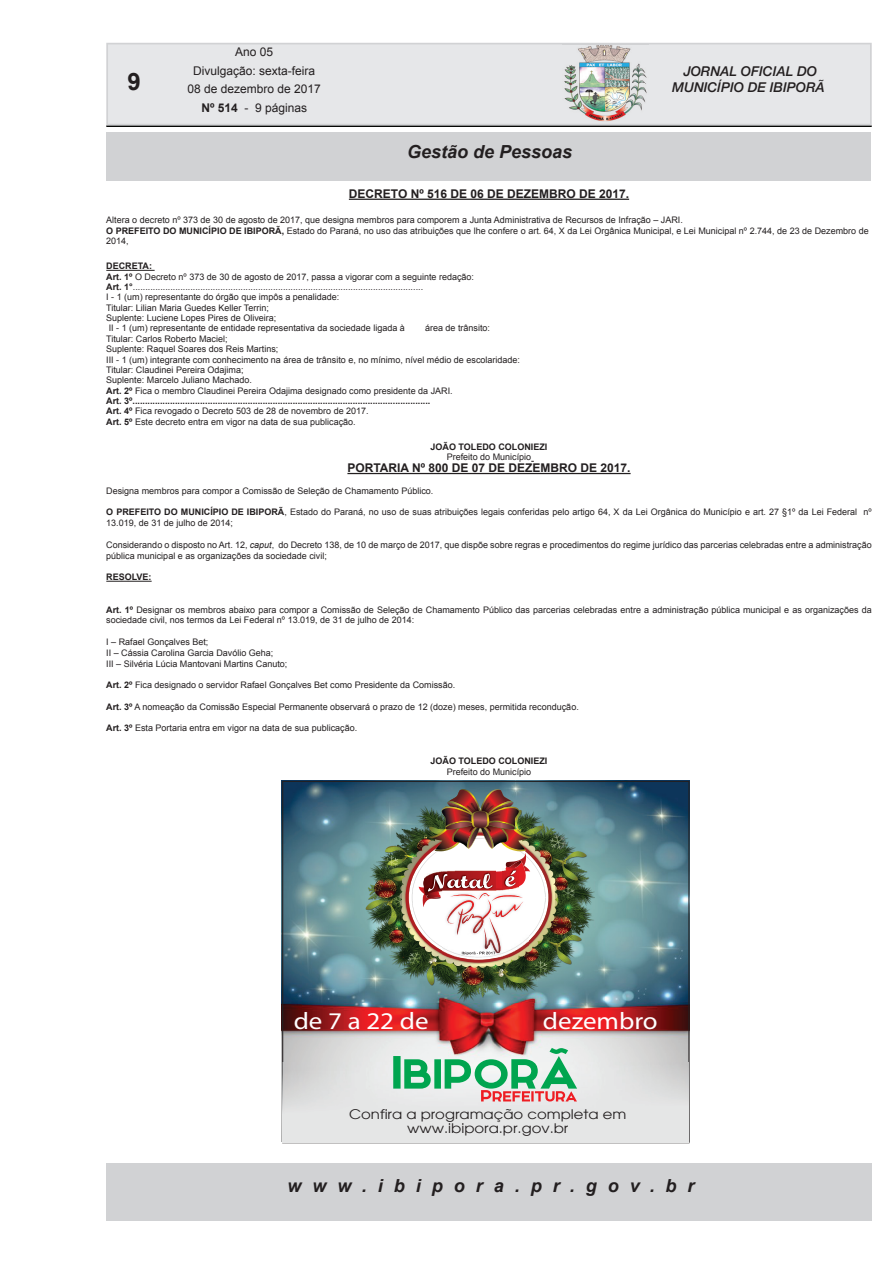
<style>
.page{position:relative;width:893px;height:1263px;background:#fff}
.page>*{position:absolute;margin:0;border:0;box-sizing:border-box;transform-origin:0 0}
.t1{font:24px "Elkwood";color:#fff;scale:1.12 1}
.t2{font:700 24px "Arial";color:#231f20}
.t3{font:italic 700 18px "Arial";letter-spacing:.61em;color:#231f20}
.t4{font:italic 700 18px "Arial";color:#231f20}
.t5{font:italic 500 13.5px/16.2px "Helvetica Neue";color:#231f20;text-align:center}
.t6{font:13.2px/13.2px "Avant Garde";color:#231f20;text-align:center;scale:1.12 1}
.t7{font:700 12px "Arial";color:#231f20}
.t8{font:12px/18.6px "Arial";color:#231f20;text-align:center}
.t9{font:9px/10.4px "Arial";color:#231f20}
.t10{font:700 9px "Arial";color:#231f20}
.s1{font-weight:700}
.s2{font-style:italic}
</style>
<div class="page">
<div style="left:106px;top:1162px;width:766px;height:58px;background:#d1d2d4"></div>
<hr style="left:106px;top:125px;width:766px;height:2px;background:#040503">
<div style="left:106px;top:43px;width:766px;height:82px;background:#e6e7e9"></div>
<img style="left:562px;top:44px;width:86px;height:78px">
<div style="left:106px;top:132px;width:764px;height:49px;background:#d1d2d4"></div>
<hr style="left:349px;top:199px;width:280px;height:1px;background:#231f20">
<hr style="left:106px;top:270px;width:49px;height:1px;background:#231f20">
<hr style="left:347px;top:473px;width:284px;height:1px;background:#231f20">
<hr style="left:106px;top:581px;width:46px;height:1px;background:#231f20">
<img style="left:282px;top:780px;width:408px;height:362px">
<img style="left:283px;top:1062px;width:406px;height:81px">
<svg style="left:393px;top:1048px;width:184px;height:53px"></svg>
<img style="left:359px;top:793px;width:239px;height:209px">
<img style="left:400px;top:789px;width:158px;height:179px">
<h1 class="t2" style="left:128px;top:66px;width:15px">9</h1>
<h3 class="t8" style="left:188px;top:43px;width:135px">Ano 05<br>Divulgação: sexta-feira<br>08 de dezembro de 2017<br><span class="s1">Nº 514</span> - 9 páginas</h3>
<h3 class="t5" style="left:672px;top:63px;width:154px">JORNAL OFICIAL DO<br>MUNICÍPIO DE IBIPORÃ</h3>
<h2 class="t4" style="left:407px;top:140px;width:167px">Gestão de Pessoas</h2>
<h3 class="t7" style="left:349px;top:186px;width:282px">DECRETO Nº 516 DE 06 DE DEZEMBRO DE 2017.</h3>
<p class="t9" style="left:106px;top:215px;width:764px">Altera o decreto nº 373 de 30 de agosto de 2017, que designa membros para comporem a Junta Administrativa de Recursos de Infração – JARI.<br><span class="s1">O PREFEITO DO MUNICÍPIO DE IBIPORÃ,</span> Estado do Paraná, no uso das atribuições que lhe confere o art. 64, X da Lei Orgânica Municipal, e Lei Municipal nº 2.744, de 23 de Dezembro de<br>2014,</p>
<p class="t9" style="left:106px;top:261px;width:369px"><span class="s1">DECRETA:<br>Art. 1º</span> O Decreto nº 373 de 30 de agosto de 2017, passa a vigorar com a seguinte redação:<br><span class="s1">Art. 1°</span>....................................................................................................................<br>I - 1 (um) representante do órgão que impôs a penalidade:<br>Titular: Lilian Maria Guedes Keller Terrin;<br>Suplente: Luciene Lopes Pires de Oliveira;<br>II - 1 (um) representante de entidade representativa da sociedade ligada à</p>
<p class="t9" style="left:425px;top:323px;width:67px">área de trânsito:</p>
<p class="t9" style="left:106px;top:334px;width:415px">Titular: Carlos Roberto Maciel;<br>Suplente: Raquel Soares dos Reis Martins;<br>III - 1 (um) integrante com conhecimento na área de trânsito e, no mínimo, nível médio de escolaridade:<br>Titular: Claudinei Pereira Odajima;<br>Suplente: Marcelo Juliano Machado.<br><span class="s1">Art. 2º</span> Fica o membro Claudinei Pereira Odajima designado como presidente da JARI.<br><span class="s1">Art. 3º.......................................................................................................................<br>Art. 4º</span> Fica revogado o Decreto 503 de 28 de novembro de 2017.<br><span class="s1">Art. 5º</span> Este decreto entra em vigor na data de sua publicação.</p>
<p class="t10" style="left:431px;top:441px;width:118px">JOÃO TOLEDO COLONIEZI</p>
<p class="t9" style="left:447px;top:452px;width:86px">Prefeito do Município</p>
<h3 class="t7" style="left:347px;top:460px;width:285px">PORTARIA Nº 800 DE 07 DE DEZEMBRO DE 2017.</h3>
<p class="t9" style="left:106px;top:486px;width:329px">Designa membros para compor a Comissão de Seleção de Chamamento Público.</p>
<p class="t9" style="left:106px;top:507px;width:767px;line-height:10.8px"><span class="s1">O PREFEITO DO MUNICÍPIO DE IBIPORÃ</span>, Estado do Paraná, no uso de suas atribuições legais conferidas pelo artigo 64, X da Lei Orgânica do Município e art. 27 §1º da Lei Federal nº<br>13.019, de 31 de julho de 2014;</p>
<p class="t9" style="left:106px;top:539px;width:767px;line-height:10.8px">Considerando o disposto no Art. 12, <span class="s2">caput</span>, do Decreto 138, de 10 de março de 2017, que dispõe sobre regras e procedimentos do regime jurídico das parcerias celebradas entre a administração pública municipal e as organizações da sociedade civil;</p>
<p class="t10" style="left:106px;top:571px;width:47px">RESOLVE:</p>
<p class="t9" style="left:106px;top:604px;width:767px;line-height:10.8px"><span class="s1">Art. 1º</span> Designar os membros abaixo para compor a Comissão de Seleção de Chamamento Público das parcerias celebradas entre a administração pública municipal e as organizações da sociedade civil, nos termos da Lei Federal nº 13.019, de 31 de julho de 2014:</p>
<p class="t9" style="left:106px;top:637px;width:183px;line-height:10.8px">I – Rafael Gonçalves Bet;<br>II – Cássia Carolina Garcia Davólio Geha;<br>III – Silvéria Lúcia Mantovani Martins Canuto;</p>
<p class="t9" style="left:106px;top:680px;width:350px"><span class="s1">Art. 2º</span> Fica designado o servidor Rafael Gonçalves Bet como Presidente da Comissão.</p>
<p class="t9" style="left:106px;top:702px;width:474px"><span class="s1">Art. 3º</span> A nomeação da Comissão Especial Permanente observará o prazo de 12 (doze) meses, permitida recondução.</p>
<p class="t9" style="left:106px;top:723px;width:252px"><span class="s1">Art. 3º</span> Esta Portaria entra em vigor na data de sua publicação.</p>
<p class="t10" style="left:431px;top:755px;width:118px">JOÃO TOLEDO COLONIEZI</p>
<p class="t9" style="left:447px;top:766px;width:86px">Prefeito do Município</p>
<h1 class="t1" style="left:294px;top:1006px;width:122px">de 7 a 22 de</h1>
<h1 class="t1" style="left:543px;top:1006px;width:104px">dezembro</h1>
<h3 class="t6" style="left:349px;top:1108px;width:249px">Confira a programação completa em www.ibipora.pr.gov.br</h3>
<h2 class="t3" style="left:288px;top:1174px;width:408px">www.ibipora.pr.gov.br</h2>
</div>
